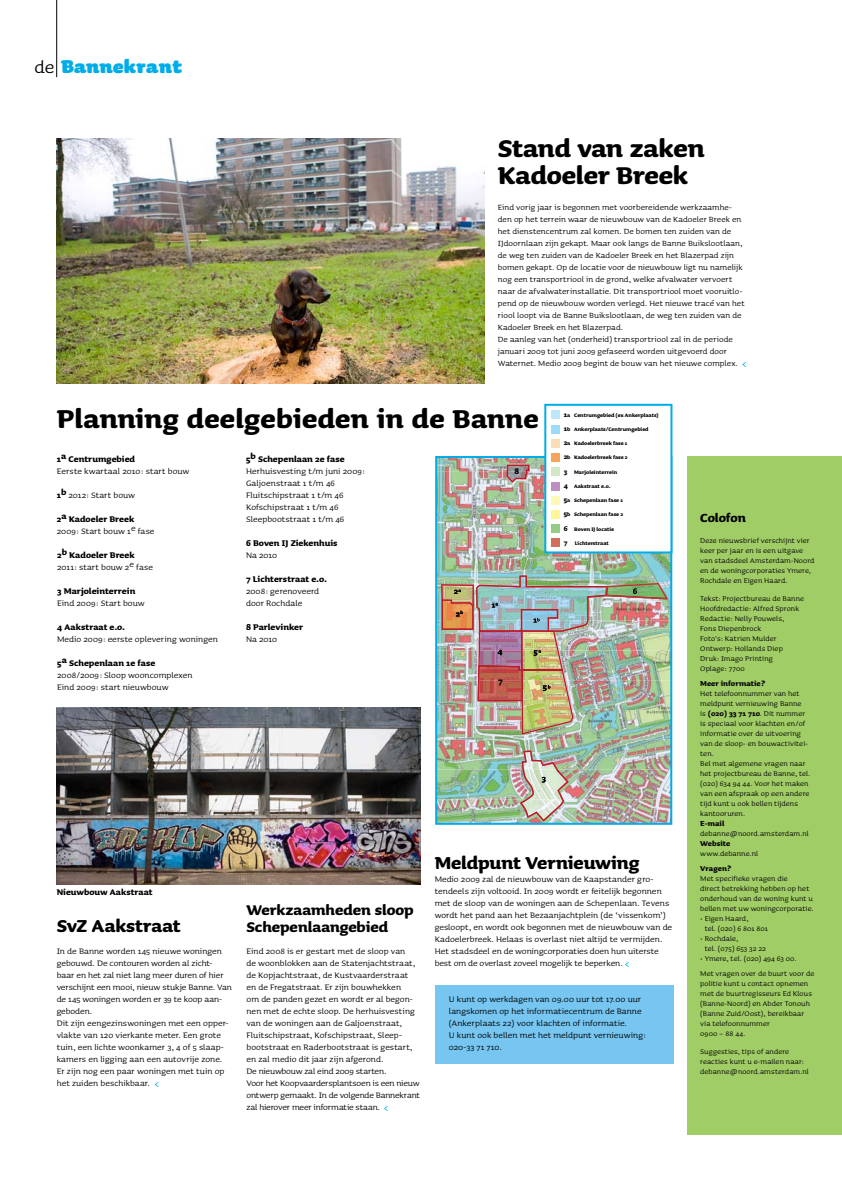
<style>
.page{position:relative;width:842px;height:1191px;background:#fff}
.page>*{position:absolute;margin:0;border:0;box-sizing:border-box;transform-origin:0 0}
.t1{font:700 33px "Sauna";letter-spacing:.005em;color:#000}
.t2{font:700 31px/27px "Sauna";letter-spacing:-.005em;color:#000}
.t3{font:700 22px "Sauna";letter-spacing:-.005em;color:#000}
.t4{font:900 22px "Sauna";letter-spacing:.005em;color:#00ade9}
.t5{font:700 18px/17px "Sauna";color:#000}
.t6{font:700 15px "Sauna";letter-spacing:-.005em;color:#000}
.t7{font:700 10.7px "Sauna";color:#000}
.t8{font:10.5px/12px "Sauna";color:#000}
.t9{font:700 10.5px "Sauna";letter-spacing:.005em;color:#000}
.t10{font:10px/12px "Sauna";letter-spacing:.005em;color:#000}
.t11{font:700 10px "Sauna";color:#000}
.t12{font:9px/10px "Sauna";letter-spacing:.01em;color:#000}
.t13{font:700 9px "Sauna";letter-spacing:.01em;color:#000}
.t14{font:700 6.4px "Sauna";color:#000}
.s1{font-weight:400;color:#000}
.s2{font-size:13px;color:#00ade9}
.s3{font-weight:700}
.s4{font-size:8.5px}
</style>
<div class="page">
<div style="left:687px;top:456px;width:155px;height:678px;background:#a1cd67"></div>
<hr style="left:56px;top:0;width:1px;height:77px;background:#000">
<img style="left:438px;top:459px;width:231px;height:363px">
<svg style="left:506px;top:465px;width:23px;height:18px"></svg>
<img style="left:520px;top:750px;width:49px;height:71px">
<img style="left:441px;top:575px;width:227px;height:159px">
<div style="left:435px;top:456px;width:237px;height:369px;border:2px solid #00ade9"></div>
<div style="left:545px;top:405px;width:126px;height:147px;background:#fff"></div>
<div style="left:552px;top:411px;width:8px;height:8px;background:#bfe7fc"></div>
<div style="left:552px;top:425px;width:8px;height:8px;background:#9ddbfa"></div>
<div style="left:552px;top:439px;width:8px;height:8px;background:#fcdcb4"></div>
<div style="left:552px;top:453px;width:8px;height:8px;background:#f6a55b"></div>
<div style="left:552px;top:468px;width:8px;height:8px;background:#d1e9c7"></div>
<div style="left:552px;top:482px;width:8px;height:8px;background:#bd90c2"></div>
<div style="left:552px;top:496px;width:8px;height:8px;background:#fff9b5"></div>
<div style="left:552px;top:510px;width:8px;height:8px;background:#fff795"></div>
<div style="left:552px;top:524px;width:8px;height:8px;background:#95cc85"></div>
<div style="left:552px;top:539px;width:8px;height:8px;background:#d26e5c"></div>
<div style="left:544px;top:404px;width:128px;height:149px;border:2px solid #00ade9"></div>
<img style="left:57px;top:138px;width:427px;height:245px">
<img style="left:57px;top:708px;width:364px;height:176px">
<div style="left:435px;top:985px;width:239px;height:79px;background:#76c6f1"></div>
<h3 class="t4" style="left:35px;top:54px;width:149px"><span class="s1">de</span> Bannekrant</h3>
<h2 class="t2" style="left:498px;top:135px;width:208px">Stand van zaken<br>Kadoeler Breek</h2>
<p class="t10" style="left:498px;top:201px;width:250px">Eind vorig jaar is begonnen met voorbereidende werkzaamhe&shy;den op het terrein waar de nieuwbouw van de Kadoeler Breek en het dienstencentrum zal komen. De bomen ten zuiden van de IJdoornlaan zijn gekapt. Maar ook langs de Banne Buikslootlaan, de weg ten zuiden van de Kadoeler Breek en het Blazerpad zijn bomen gekapt. Op de locatie voor de nieuwbouw ligt nu namelijk nog een transportriool in de grond, welke afvalwater vervoert naar de afvalwaterinstallatie. Dit transportriool moet vooruitlo&shy;pend op de nieuwbouw worden verlegd. Het nieuwe tracé van het riool loopt via de Banne Buikslootlaan, de weg ten zuiden van de Kadoeler Breek en het Blazerpad.<br>De aanleg van het (onderheid) transportriool zal in de periode januari 2009 tot juni 2009 gefaseerd worden uitgevoerd door Waternet. Medio 2009 begint de bouw van het nieuwe complex. <span class="s2">&lt;</span></p>
<h1 class="t1" style="left:57px;top:401px;width:483px">Planning deelgebieden in de Banne</h1>
<p class="t9" style="left:57px;top:453px;width:80px">1a Centrumgebied</p>
<p class="t8" style="left:57px;top:465px;width:134px">Eerste kwartaal 2010: start bouw</p>
<p class="t8" style="left:57px;top:489px;width:80px"><span class="s3">1</span><sup>b</sup> 2012: Start bouw</p>
<p class="t9" style="left:57px;top:513px;width:79px">2a Kadoeler Breek</p>
<p class="t8" style="left:57px;top:525px;width:99px">2009: Start bouw 1e fase</p>
<p class="t9" style="left:57px;top:549px;width:79px">2b Kadoeler Breek</p>
<p class="t8" style="left:57px;top:561px;width:97px">2011: start bouw 2e fase</p>
<p class="t9" style="left:57px;top:585px;width:80px">3 Marjoleinterrein</p>
<p class="t8" style="left:57px;top:597px;width:89px">Eind 2009: Start bouw</p>
<p class="t9" style="left:57px;top:621px;width:69px">4 Aakstraat e.o.</p>
<p class="t8" style="left:57px;top:633px;width:162px">Medio 2009: eerste oplevering woningen</p>
<p class="t9" style="left:57px;top:657px;width:99px">5a Schepenlaan 1e fase</p>
<p class="t8" style="left:57px;top:669px;width:137px">2008/2009: Sloop wooncomplexen<br>Eind 2009: start nieuwbouw</p>
<p class="t9" style="left:246px;top:453px;width:100px">5b Schepenlaan 2e fase</p>
<p class="t8" style="left:246px;top:465px;width:120px">Herhuisvesting t/m juni 2009:<br>Galjoenstraat 1 t/m 46<br>Fluitschipstraat 1 t/m 46<br>Kofschipstraat 1 t/m 46<br>Sleepbootstraat 1 t/m 46</p>
<p class="t9" style="left:246px;top:537px;width:93px">6 Boven IJ Ziekenhuis</p>
<p class="t8" style="left:246px;top:549px;width:33px">Na 2010</p>
<p class="t9" style="left:246px;top:573px;width:83px">7 Lichterstraat e.o.</p>
<p class="t8" style="left:246px;top:585px;width:75px">2008: gerenoveerd door Rochdale</p>
<p class="t9" style="left:246px;top:621px;width:59px">8 Parlevinker</p>
<p class="t8" style="left:246px;top:633px;width:33px">Na 2010</p>
<p class="t11" style="left:515px;top:466px;width:6px">8</p>
<p class="t7" style="left:498px;top:675px;width:6px">7</p>
<p class="t14" style="left:564px;top:411px;width:97px"><span class="s4">1</span>a Centrumgebied (ex Ankerplaats)</p>
<p class="t14" style="left:564px;top:425px;width:86px"><span class="s4">1</span>b Ankerplaats/Centrumgebied</p>
<p class="t14" style="left:564px;top:440px;width:65px"><span class="s4">2</span>a Kadoelerbreek fase 1</p>
<p class="t14" style="left:564px;top:454px;width:65px"><span class="s4">2</span>b Kadoelerbreek fase 2</p>
<p class="t14" style="left:564px;top:468px;width:55px"><span class="s4">3</span> Marjoleinterrein</p>
<p class="t14" style="left:564px;top:483px;width:49px"><span class="s4">4</span> Aakstraat e.o.</p>
<p class="t14" style="left:564px;top:497px;width:61px"><span class="s4">5</span>a Schepenlaan fase 1</p>
<p class="t14" style="left:564px;top:511px;width:61px"><span class="s4">5</span>b Schepenlaan fase 2</p>
<p class="t14" style="left:564px;top:525px;width:52px"><span class="s4">6</span> Boven IJ locatie</p>
<p class="t14" style="left:564px;top:540px;width:47px"><span class="s4">7</span> Lichterstraat</p>
<p class="t9" style="left:57px;top:886px;width:97px">Nieuwbouw Aakstraat</p>
<h3 class="t3" style="left:57px;top:913px;width:126px">SvZ Aakstraat</h3>
<p class="t8" style="left:57px;top:945px;width:177px">In de Banne worden 145 nieuwe woningen gebouwd. De contouren worden al zicht&shy;baar en het zal niet lang meer duren of hier verschijnt een mooi, nieuw stukje Banne. Van de 145 woningen worden er 39 te koop aan&shy;geboden.<br>Dit zijn eengezinswoningen met een opper&shy;vlakte van 120 vierkante meter. Een grote tuin, een lichte woonkamer 3, 4 of 5 slaap&shy;kamers en ligging aan een autovrije zone.<br>Er zijn nog een paar woningen met tuin op het zuiden beschikbaar. <span class="s2">&lt;</span></p>
<h3 class="t5" style="left:246px;top:901px;width:169px">Werkzaamheden sloop<br>Schepenlaangebied</h3>
<p class="t8" style="left:246px;top:945px;width:175px">Eind 2008 is er gestart met de sloop van<br>de woonblokken aan de Statenjachtstraat, de Kopjachtstraat, de Kustvaarderstraat en de Fregatstraat. Er zijn bouwhekken<br>om de panden gezet en wordt er al begon&shy;nen met de echte sloop. De herhuisvesting van de woningen aan de Galjoenstraat, Fluitschipstraat, Kofschipstraat, Sleep&shy;bootstraat en Raderbootstraat is gestart, en zal medio dit jaar zijn afgerond.<br>De nieuwbouw zal eind 2009 starten.<br>Voor het Koopvaardersplantsoen is een nieuw ontwerp gemaakt. In de volgende Bannekrant zal hierover meer informatie staan. <span class="s2">&lt;</span></p>
<h3 class="t3" style="left:435px;top:851px;width:206px">Meldpunt Vernieuwing</h3>
<p class="t8" style="left:435px;top:873px;width:239px">Medio 2009 zal de nieuwbouw van de Kaapstander gro&shy;tendeels zijn voltooid. In 2009 wordt er feitelijk begonnen met de sloop van de woningen aan de Schepenlaan. Tevens wordt het pand aan het Bezaanjachtplein (de ‘vissenkom’) gesloopt, en wordt ook begonnen met de nieuwbouw van de Kadoelerbreek. Helaas is overlast niet altijd te vermijden.<br>Het stadsdeel en de woningcorporaties doen hun uiterste best om de overlast zoveel mogelijk te beperken. <span class="s2">&lt;</span></p>
<p class="t8" style="left:449px;top:993px;width:198px">U kunt op werkdagen van 09.00 uur tot 17.00 uur langskomen op het informatiecentrum de Banne (Ankerplaats 22) voor klachten of informatie.<br>U kunt ook bellen met het meldpunt vernieuwing:<br>020-33 71 710.</p>
<h3 class="t6" style="left:700px;top:510px;width:47px">Colofon</h3>
<p class="t12" style="left:700px;top:535px;width:116px">Deze nieuwsbrief verschijnt vier keer per jaar en is een uitgave van stadsdeel Amsterdam-Noord en de woningcorporaties Ymere,<br>Rochdale en Eigen Haard.</p>
<p class="t12" style="left:700px;top:593px;width:105px">Tekst: Projectbureau de Banne<br>Hoofdredactie: Alfred Spronk<br>Redactie: Nelly Pouwels,<br>Fons Diepenbrock<br>Foto's: Katrien Mulder<br>Ontwerp: Hollands Diep<br>Druk: Imago Printing<br>Oplage: 7700</p>
<p class="t13" style="left:700px;top:678px;width:66px">Meer informatie?</p>
<p class="t12" style="left:700px;top:688px;width:112px">Het telefoonnummer van het meldpunt vernieuwing Banne<br>is <span class="s3">(020) 33 71 710</span>. Dit nummer is speciaal voor klachten en/of informatie over de uitvoering van de sloop- en bouwactivitei&shy;ten.<br>Bel met algemene vragen naar het projectbureau de Banne, tel. (020) 634 94 44. Voor het maken van een afspraak op een andere tijd kunt u ook bellen tijdens kantooruren.</p>
<p class="t13" style="left:700px;top:818px;width:26px">E-mail</p>
<p class="t12" style="left:700px;top:828px;width:110px">debanne@noord.amsterdam.nl</p>
<p class="t13" style="left:700px;top:838px;width:32px">Website</p>
<p class="t12" style="left:700px;top:848px;width:59px">www.debanne.nl</p>
<p class="t13" style="left:700px;top:863px;width:33px">Vragen?</p>
<p class="t12" style="left:700px;top:873px;width:115px">Met specifieke vragen die<br>direct betrekking hebben op het onderhoud van de woning kunt u bellen met uw woningcorporatie.</p>
<p class="t12" style="left:705px;top:913px;width:65px;text-indent:-4px">• Eigen Haard,<br>tel. (020) 6 801 801</p>
<p class="t12" style="left:705px;top:933px;width:63px;text-indent:-4px">• Rochdale,<br>tel. (075) 653 32 22</p>
<p class="t12" style="left:700px;top:951px;width:116px;line-height:15px">• Ymere, tel. (020) 494 63 00.<br>Met vragen over de buurt voor de</p>
<p class="t12" style="left:700px;top:978px;width:113px">politie kunt u contact opnemen met de buurtregisseurs Ed Klous (Banne-Noord) en Abder Tonouh (Banne Zuid/Oost), bereikbaar via telefoonnummer<br>0900 – 88 44.</p>
<p class="t12" style="left:700px;top:1046px;width:110px">Suggesties, tips of andere reacties kunt u e-mailen naar: debanne@noord.amsterdam.nl</p>
</div>
